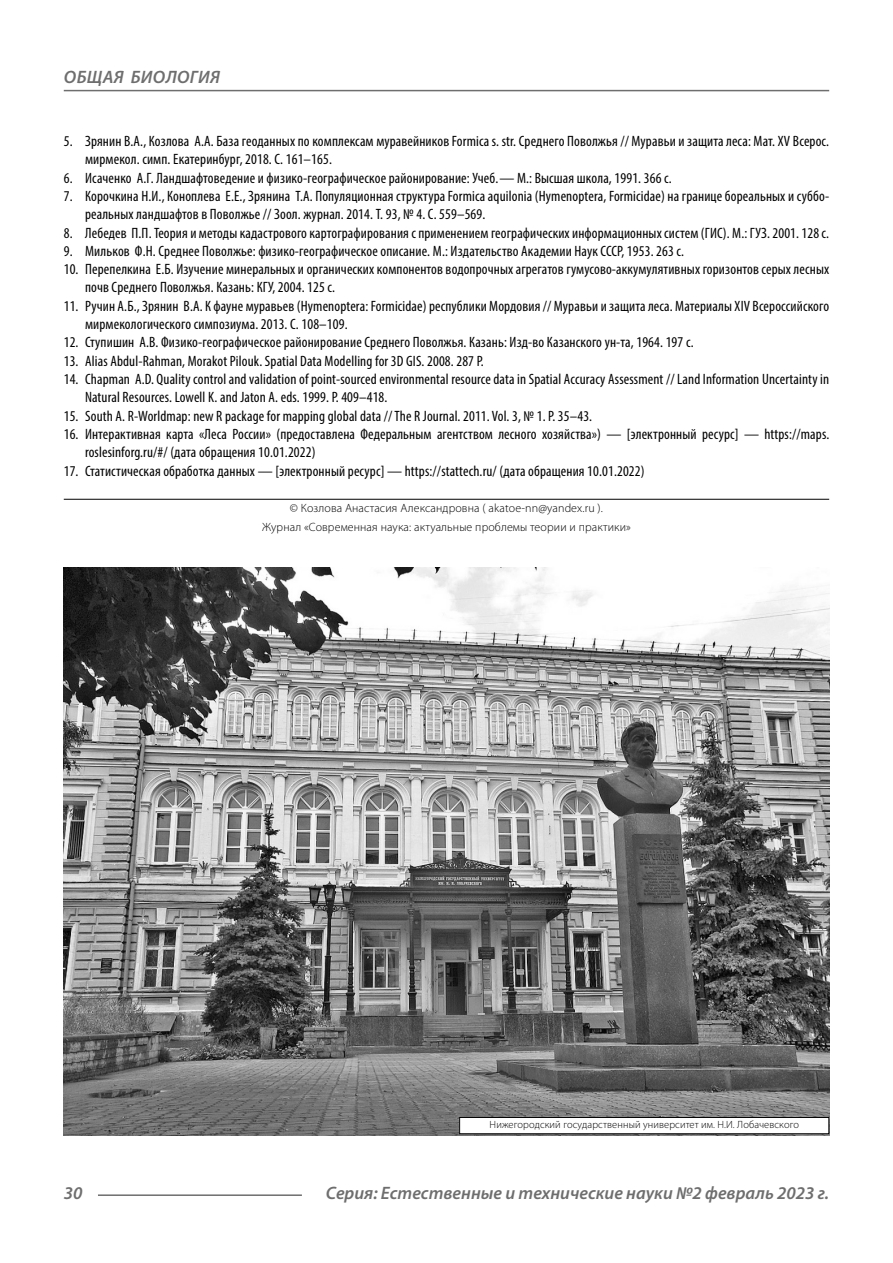
<style>
.page{position:relative;width:893px;height:1263px;background:#fff}
.page>*{position:absolute;margin:0;border:0;box-sizing:border-box;transform-origin:0 0}
.t1{font:italic 600 18px "Myriad Pro";color:#6e6e6e}
.t2{font:italic 600 18px "Myriad Pro";letter-spacing:.02em;color:#6e6e6e}
.t3{font:condensed 15px/18.3px "Myriad Pro";letter-spacing:.01em;color:#000}
.Copy{font:300 12px/18.3px "Myriad Pro";letter-spacing:.01em;color:#000;text-align:center}
.Author-doc{font:300 10.5px "Myriad Pro";letter-spacing:.01em;color:#000}
</style>
<div class="page">
<hr style="left:64px;top:499px;width:765px;height:1px;background:#000">
<img style="left:64px;top:567px;width:765px;height:568px">
<div style="left:460px;top:1117px;width:369px;height:17px;background:#fff"></div>
<div style="left:459px;top:1117px;width:370px;height:17px;border:1px solid #000"></div>
<hr style="left:98px;top:1194px;width:204px;height:2px;background:#6e6e6e">
<hr style="left:64px;top:90px;width:765px;height:1px;background:#6e6e6e">
<p class="t2" style="left:64px;top:66px;width:157px">ОБЩАЯ БИОЛОГИЯ</p>
<p class="t3" style="left:85px;top:132px;width:746px;text-indent:-21px">5. Зрянин В.А., Козлова А.А. База геоданных по комплексам муравейников Formica s. str. Среднего Поволжья // Муравьи и защита леса: Мат. XV Всерос. мирмекол. симп. Екатеринбург, 2018. С. 161–165.</p>
<p class="t3" style="left:64px;top:168px;width:609px">6. Исаченко А.Г. Ландшафтоведение и физико-географическое районирование: Учеб.— М.: Высшая школа, 1991. 366 с.</p>
<p class="t3" style="left:85px;top:187px;width:746px;text-indent:-21px">7. Корочкина Н.И., Коноплева Е.Е., Зрянина Т.А. Популяционная структура Formica aquilonia (Hymenoptera, Formicidae) на границе бореальных и суббо&shy;реальных ландшафтов в Поволжье // Зоол. журнал. 2014. Т. 93, № 4. С. 559–569.</p>
<p class="t3" style="left:64px;top:223px;width:767px">8. Лебедев П.П. Теория и методы кадастрового картографирования с применением географических информационных систем (ГИС). М.: ГУЗ. 2001. 128 с.</p>
<p class="t3" style="left:64px;top:242px;width:622px">9. Мильков Ф.Н. Среднее Поволжье: физико-географическое описание. М.: Издательство Академии Наук СССР, 1953. 263 с.</p>
<p class="t3" style="left:85px;top:260px;width:746px;text-indent:-21px">10. Перепелкина Е.Б. Изучение минеральных и органических компонентов водопрочных агрегатов гумусово-аккумулятивных горизонтов серых лесных почв Среднего Поволжья. Казань: КГУ, 2004. 125 с.</p>
<p class="t3" style="left:85px;top:296px;width:746px;text-indent:-21px">11. Ручин А.Б., Зрянин В.А. К фауне муравьев (Hymenoptera: Formicidae) республики Мордовия // Муравьи и защита леса. Материалы XIV Всероссийского мирмекологического симпозиума. 2013. С. 108–109.</p>
<p class="t3" style="left:64px;top:333px;width:631px">12. Ступишин А.В. Физико-географическое районирование Среднего Поволжья. Казань: Изд-во Казанского ун-та, 1964. 197 с.</p>
<p class="t3" style="left:64px;top:351px;width:421px">13. Alias Abdul-Rahman, Morakot Pilouk. Spatial Data Modelling for 3D GIS. 2008. 287 P.</p>
<p class="t3" style="left:85px;top:370px;width:746px;text-indent:-21px">14. Chapman A.D. Quality control and validation of point-sourced environmental resource data in Spatial Accuracy Assessment // Land Information Uncertainty in<br>Natural Resources. Lowell K. and Jaton A. eds. 1999. P. 409–418.</p>
<p class="t3" style="left:64px;top:406px;width:530px">15. South A. R-Worldmap: new R package for mapping global data // The R Journal. 2011. Vol. 3, № 1. P. 35–43.</p>
<p class="t3" style="left:85px;top:425px;width:746px;text-indent:-21px">16. Интерактивная карта «Леса России» (предоставлена Федеральным агентством лесного хозяйства») — [электронный ресурс] — https://maps. roslesinforg.ru/#/ (дата обращения 10.01.2022)</p>
<p class="t3" style="left:64px;top:461px;width:582px">17. Статистическая обработка данных — [электронный ресурс] — https://stattech.ru/ (дата обращения 10.01.2022)</p>
<p class="Copy" style="left:262px;top:499px;width:370px">© Козлова Анастасия Александровна ( akatoe-nn@yandex.ru ).<br>Журнал «Современная наука: актуальные проблемы теории и практики»</p>
<p class="Author-doc" style="left:489px;top:1118px;width:311px">Нижегородский государственный университет им. Н.И. Лобачевского</p>
<p class="t1" style="left:64px;top:1182px;width:20px">30</p>
<p class="t1" style="left:326px;top:1182px;width:505px">Серия: Естественные и технические науки №2 февраль 2023 г.</p>
</div>
